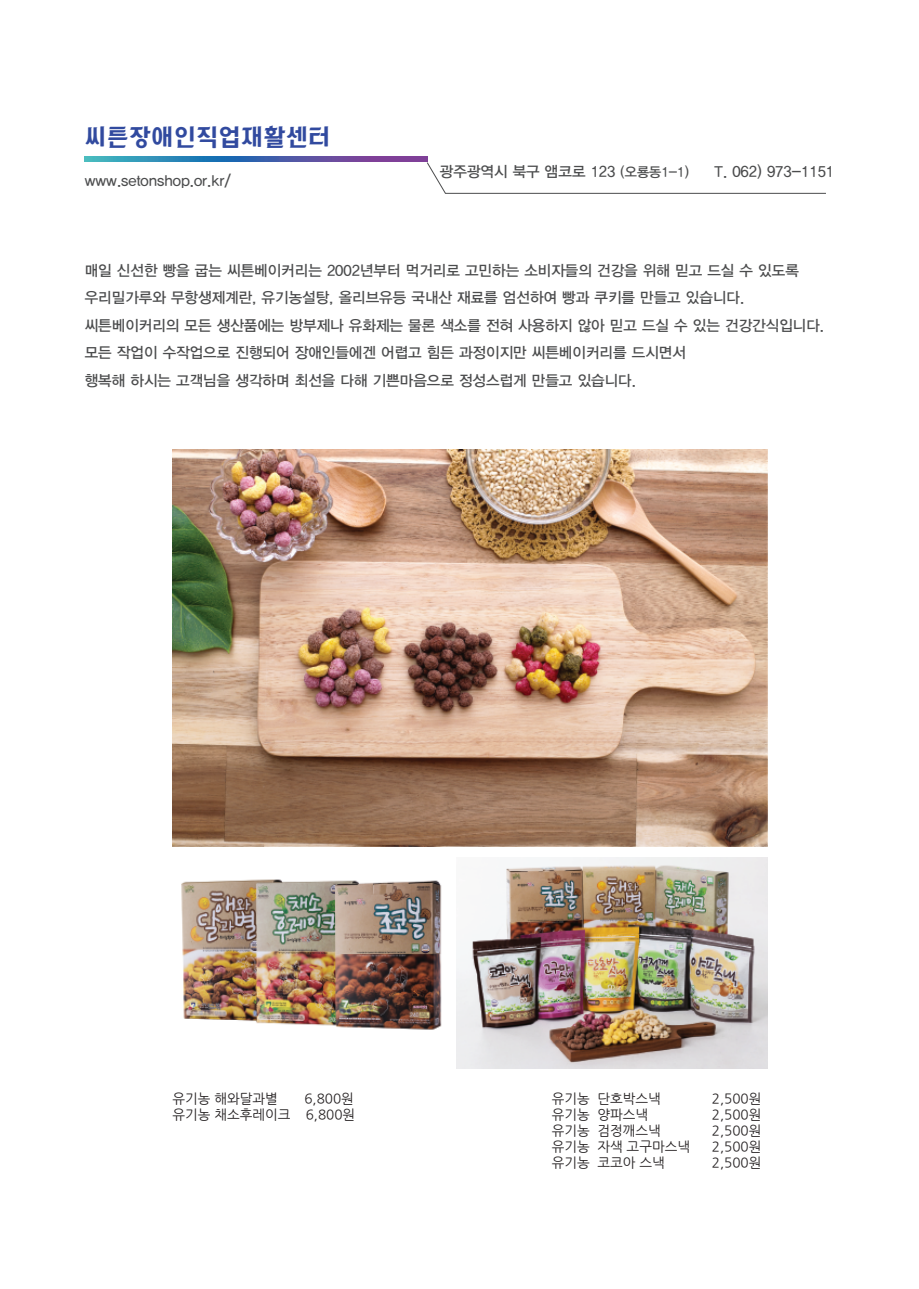
<style>
.page{position:relative;width:919px;height:1289px;background:#fff}
.page>*{position:absolute;margin:0;border:0;box-sizing:border-box;transform-origin:0 0}
.t1{font:24px "TT Hayanbaram R";letter-spacing:.04em;color:#314a9f}
.t2{font:15px/27.6px "YDIYGO330";color:#4b4c4d}
.t3{font:13.5px/16.2px "Nanum Gothic";color:#231f20;text-align:right}
.s1{font-size:13.5px}
</style>
<div class="page">
<svg style="left:85px;top:157px;width:342px;height:5px;background:#496bab"></svg>
<svg style="left:426px;top:161px;width:400px;height:33px"></svg>
<img style="left:172px;top:450px;width:595px;height:396px">
<img style="left:181px;top:879px;width:261px;height:151px">
<img style="left:457px;top:857px;width:310px;height:211px">
<h1 class="t1" style="left:85px;top:125px;width:247px">씨튼장애인직업재활센터</h1>
<p class="t2" style="left:85px;top:167px;width:148px">www.setonshop.or.kr/</p>
<p class="t2" style="left:440px;top:158px;width:250px">광주광역시 북구 앰코로 123 <span class="s1">(오룡동1-1)</span></p>
<p class="t2" style="left:714px;top:158px;width:121px">T. 062) 973-1151</p>
<p class="t2" style="left:85px;top:256px;width:740px">매일 신선한 빵을 굽는 씨튼베이커리는 2002년부터 먹거리로 고민하는 소비자들의 건강을 위해 믿고 드실 수 있도록 우리밀가루와 무항생제계란, 유기농설탕, 올리브유등 국내산 재료를 엄선하여 빵과 쿠키를 만들고 있습니다. 씨튼베이커리의 모든 생산품에는 방부제나 유화제는 물론 색소를 전혀 사용하지 않아 믿고 드실 수 있는 건강간식입니다. 모든 작업이 수작업으로 진행되어 장애인들에겐 어렵고 힘든 과정이지만 씨튼베이커리를 드시면서<br>행복해 하시는 고객님을 생각하며 최선을 다해 기쁜마음으로 정성스럽게 만들고 있습니다.</p>
<p class="t3" style="left:172px;top:1090px;width:107px">유기농 해와달과별</p>
<p class="t3" style="left:172px;top:1090px;width:184px">6,800원<br>유기농 채소후레이크 6,800원</p>
<p class="t3" style="left:551px;top:1090px;width:140px;text-align:left">유기농 단호박스낵 유기농 양파스낵<br>유기농 검정깨스낵 유기농 자색 고구마스낵 유기농 코코아 스낵</p>
<p class="t3" style="left:711px;top:1090px;width:51px;text-align:justify">2,500원 2,500원 2,500원 2,500원 2,500원</p>
</div>
